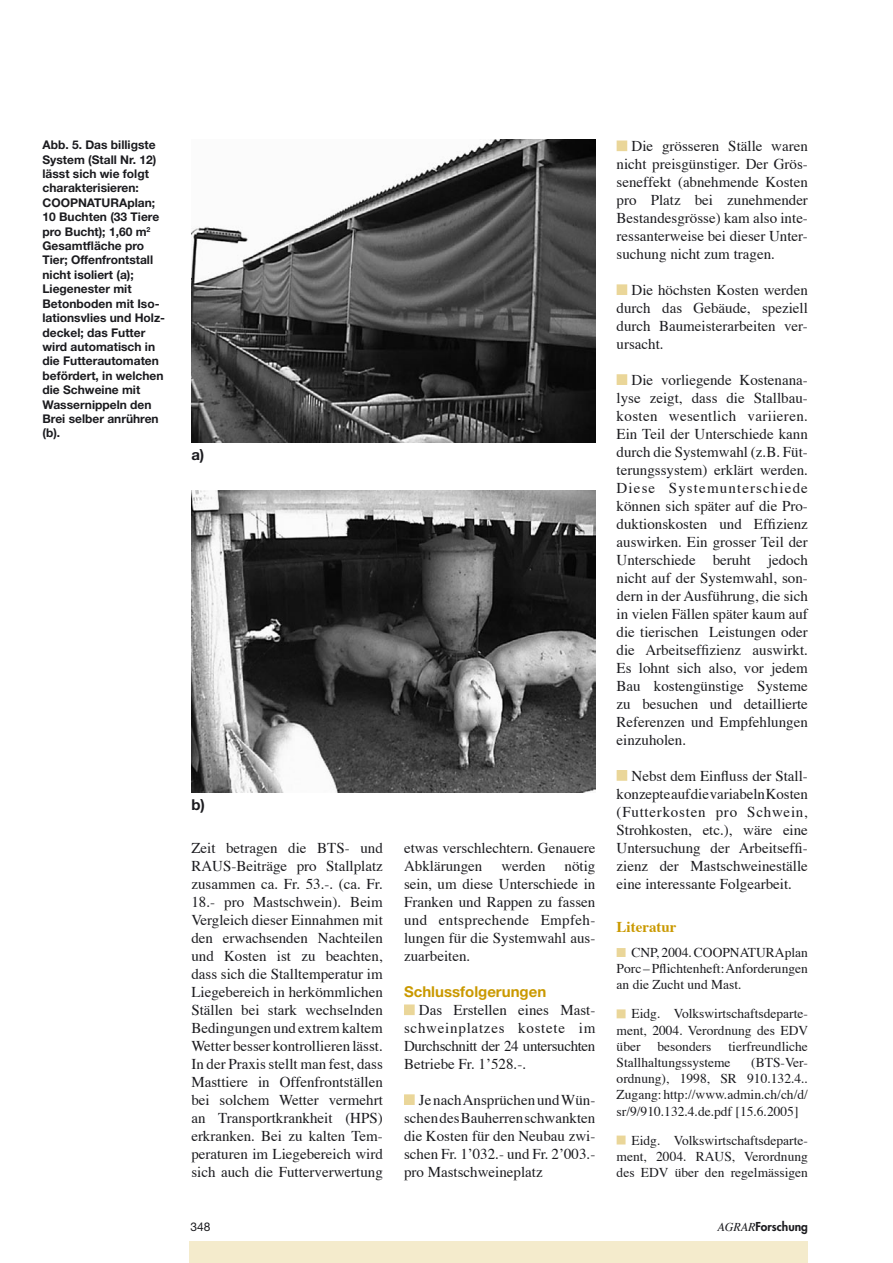
<style>
.page{position:relative;width:893px;height:1263px;background:#fff}
.page>*{position:absolute;margin:0;border:0;box-sizing:border-box;transform-origin:0 0}
.Texte{font:15px/18px "Times";color:#1b1b1f;text-align:justify}
.Titre_texte{font:700 15px "Helvetica Neue";color:#ca9900}
.Literatur_titre{font:700 15px "Times";color:#ca9900}
.Titre_texte-2{font:700 15px "Helvetica Neue";color:#1b1b1f}
.Literatur_texte{font:13.5px/16.2px "Times";color:#1b1b1f;text-align:justify}
.Légende_photo{font:700 12px/14.4px "Helvetica Neue";color:#1b1b1f}
.t1{font:800 12px "Futura";color:#1b1b1f}
.t2{font:12px "Helvetica Neue";color:#1b1b1f}
.s1{font-family:"Times";font-weight:400;font-style:italic}
</style>
<div class="page">
<div style="left:189px;top:1242px;width:619px;height:21px;background:#f4ebcc"></div>
<div style="left:405px;top:1005px;width:9px;height:9px;background:#ead699"></div>
<div style="left:404px;top:1004px;width:11px;height:11px;border:2px solid #ead699"></div>
<div style="left:405px;top:1095px;width:9px;height:9px;background:#ead699"></div>
<div style="left:404px;top:1094px;width:11px;height:11px;border:2px solid #ead699"></div>
<div style="left:617px;top:141px;width:9px;height:9px;background:#ead699"></div>
<div style="left:617px;top:140px;width:10px;height:11px;border:2px solid #ead699"></div>
<div style="left:617px;top:285px;width:9px;height:9px;background:#ead699"></div>
<div style="left:617px;top:284px;width:10px;height:11px;border:2px solid #ead699"></div>
<div style="left:617px;top:375px;width:9px;height:9px;background:#ead699"></div>
<div style="left:617px;top:374px;width:10px;height:11px;border:2px solid #ead699"></div>
<div style="left:617px;top:771px;width:9px;height:9px;background:#ead699"></div>
<div style="left:617px;top:770px;width:10px;height:11px;border:2px solid #ead699"></div>
<div style="left:617px;top:949px;width:8px;height:7px;background:#ead699"></div>
<div style="left:617px;top:948px;width:9px;height:9px;border:2px solid #ead699"></div>
<div style="left:617px;top:1010px;width:8px;height:7px;background:#ead699"></div>
<div style="left:617px;top:1009px;width:9px;height:9px;border:2px solid #ead699"></div>
<div style="left:617px;top:1136px;width:8px;height:8px;background:#ead699"></div>
<div style="left:617px;top:1135px;width:9px;height:9px;border:2px solid #ead699"></div>
<img style="left:191px;top:140px;width:404px;height:302px">
<img style="left:191px;top:490px;width:404px;height:303px">
<p class="Légende_photo" style="left:43px;top:138px;width:118px">Abb. 5. Das billigste<br>System (Stall Nr. 12) lässt sich wie folgt charakterisieren:<br>COOPNATURAplan;<br>10 Buchten (33 Tiere pro Bucht); 1,60 m<sup>2<br></sup>Gesamtfläche pro<br>Tier; Offenfrontstall nicht isoliert (a);</p>
<p class="Légende_photo" style="left:43px;top:282px;width:124px">Liegenester mit<br>Betonboden mit Iso&shy;lationsvlies und Holz&shy;deckel; das Futter wird automatisch in die Futterautomaten befördert, in welchen die Schweine mit<br>Wassernippeln den<br>Brei selber anrühren (b).</p>
<p class="Titre_texte-2" style="left:191px;top:445px;width:15px">a)</p>
<p class="Titre_texte-2" style="left:191px;top:796px;width:15px">b)</p>
<p class="Texte" style="left:191px;top:838px;width:193px">Zeit betragen die BTS- und RAUS-Beiträge pro Stallplatz zusammen ca. Fr. 53.-. (ca. Fr.<br>18.- pro Mastschwein). Beim Vergleich dieser Einnahmen mit den erwachsenden Nachteilen und Kosten ist zu beachten, dass sich die Stalltemperatur im Liegebereich in herkömmlichen Ställen bei stark wechselnden Bedingungen und extrem kaltem Wetter besser kontrollieren lässt.<br>In der Praxis stellt man fest, dass Masttiere in Offenfrontställen bei solchem Wetter vermehrt an Transportkrankheit (HPS) erkranken. Bei zu kalten Tem&shy;peraturen im Liegebereich wird sich auch die Futterverwertung</p>
<p class="Texte" style="left:404px;top:838px;width:193px">etwas verschlechtern. Genauere<br>Abklärungen</p>
<p class="Texte" style="left:501px;top:856px;width:46px">werden</p>
<p class="Texte" style="left:404px;top:856px;width:193px;text-indent:160px">nötig sein, um diese Unterschiede in Franken und Rappen zu fassen und entsprechende Empfeh&shy;lungen für die Systemwahl aus&shy;zuarbeiten.</p>
<p class="Titre_texte" style="left:404px;top:982px;width:144px">Schlussfolgerungen</p>
<p class="Texte" style="left:404px;top:1000px;width:193px;text-indent:15px">Das Erstellen eines Mast&shy;schweinplatzes kostete im Durchschnitt der 24 untersuchten Betriebe Fr. 1’528.-.</p>
<p class="Texte" style="left:404px;top:1090px;width:193px;text-indent:15px">Je nach Ansprüchen und Wün&shy;schen des Bauherren schwankten die Kosten für den Neubau zwi&shy;schen Fr. 1’032.- und Fr. 2’003.- pro Mastschweineplatz</p>
<p class="Texte" style="left:617px;top:136px;width:193px;text-indent:15px">Die grösseren Ställe waren nicht preisgünstiger. Der Grös&shy;seneffekt (abnehmende Kosten pro Platz bei zunehmender Bestandesgrösse) kam also inte&shy;ressanterweise bei dieser Unter&shy;suchung nicht zum tragen.</p>
<p class="Texte" style="left:617px;top:280px;width:193px;text-indent:15px">Die höchsten Kosten werden durch das Gebäude, speziell durch Baumeisterarbeiten ver&shy;ursacht.</p>
<p class="Texte" style="left:617px;top:370px;width:193px;text-indent:15px">Die vorliegende Kostenana&shy;lyse zeigt, dass die Stallbau&shy;kosten wesentlich variieren.<br>Ein Teil der Unterschiede kann durch die Systemwahl (z.B. Füt&shy;terungssystem) erklärt werden.<br>Diese Systemunterschiede können sich später auf die Pro&shy;duktionskosten und Effizienz auswirken. Ein grosser Teil der Unterschiede beruht jedoch nicht auf der Systemwahl, son&shy;dern in der Ausführung, die sich in vielen Fällen später kaum auf die tierischen Leistungen oder die Arbeitseffizienz auswirkt.<br>Es lohnt sich also, vor jedem Bau kostengünstige Systeme zu besuchen und detaillierte Referenzen und Empfehlungen einzuholen.</p>
<p class="Texte" style="left:617px;top:765px;width:193px;text-indent:15px">Nebst dem Einfluss der Stall&shy;konzepte auf die variabeln Kosten (Futterkosten pro Schwein, Strohkosten, etc.), wäre eine Untersuchung der Arbeitseffi&shy;zienz der Mastschweineställe eine interessante Folgearbeit.</p>
<p class="Literatur_titre" style="left:617px;top:913px;width:61px">Literatur</p>
<p class="Literatur_texte" style="left:617px;top:943px;width:193px;text-indent:15px">CNP, 2004. COOPNATURAplan Porc – Pflichtenheft: Anforderungen an die Zucht und Mast.</p>
<p class="Literatur_texte" style="left:617px;top:1004px;width:193px;text-indent:15px">Eidg. Volkswirtschaftsdeparte&shy;ment, 2004. Verordnung des EDV über</p>
<p class="Literatur_texte" style="left:617px;top:1037px;width:193px;text-indent:112px">tierfreundliche<br>Stallhaltungssysteme</p>
<p class="Literatur_texte" style="left:658px;top:1037px;width:55px">besonders</p>
<p class="Literatur_texte" style="left:617px;top:1053px;width:193px;text-indent:135px">(BTS-Ver&shy;ordnung), 1998, SR 910.132.4..<br>Zugang: http://www.admin.ch/ch/d/ sr/9/910.132.4.de.pdf [15.6.2005]</p>
<p class="Literatur_texte" style="left:617px;top:1131px;width:193px;text-indent:15px">Eidg. Volkswirtschaftsdeparte&shy;ment, 2004. RAUS, Verordnung des EDV über den regelmässigen</p>
<p class="t2" style="left:190px;top:1220px;width:22px">348</p>
<p class="t1" style="left:717px;top:1219px;width:92px"><span class="s1">AGRAR</span>Forschung</p>
</div>
